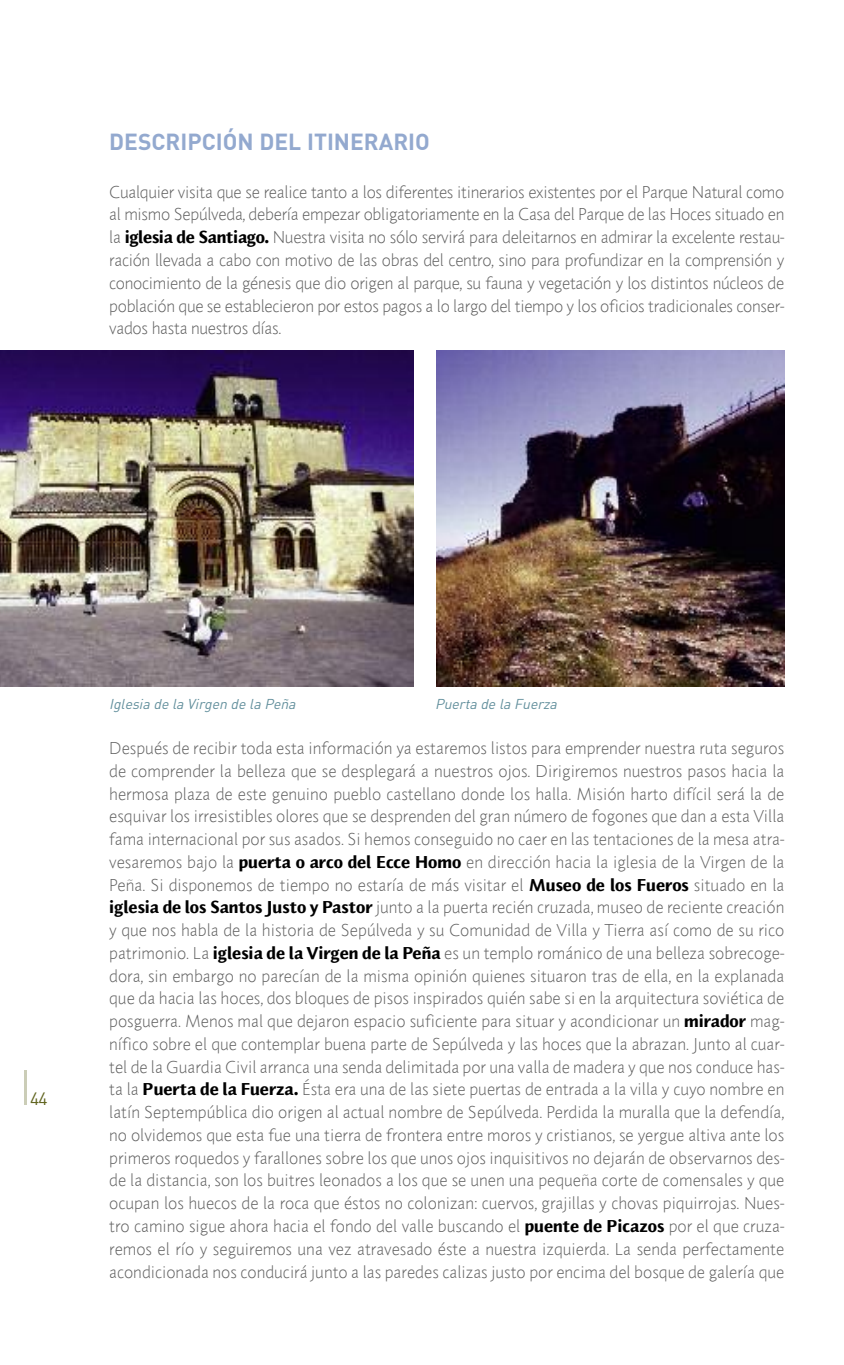
<style>
.page{position:relative;width:844px;height:1365px;background:#fff}
.page>*{position:absolute;margin:0;border:0;box-sizing:border-box;transform-origin:0 0}
.t1{font:700 22.75px "DIN";color:#93a9cf}
.t2{font:17.5px "DIN";color:#616520}
.t3{font:16.62px/22.8px "Pragma ND Light";letter-spacing:-.015em;color:#5f5f5f;text-align:justify}
.t4{font:italic 14px "DIN";color:#628f9c}
.s1{font-family:"Pragma ND Heavy";color:#000}
</style>
<div class="page">
<hr style="left:24px;top:1070px;width:3px;height:35px;background:#cbcdb7">
<img style="left:436px;top:351px;width:348px;height:335px">
<img style="left:0;top:350px;width:413px;height:336px">
<h1 class="t1" style="left:109px;top:127px;width:322px">DESCRIPCIÓN DEL ITINERARIO</h1>
<p class="t3" style="left:109px;top:182px;width:676px">cualquier visita que se realice tanto a los diferentes itinerarios existentes por el parque natural como al mismo sepúlveda, debería empezar obligatoriamente en la casa del parque de las hoces situado en la <span class="s1">iglesia de Santiago.</span> nuestra visita no sólo servirá para deleitarnos en admirar la excelente restau&shy;ración llevada a cabo con motivo de las obras del centro, sino para profundizar en la comprensión y conocimiento de la génesis que dio origen al parque, su fauna y vegetación y los distintos núcleos de población que se establecieron por estos pagos a lo largo del tiempo y los oficios tradicionales conser&shy;vados hasta nuestros días.</p>
<p class="t2" style="left:30px;top:1087px;width:19px">44</p>
<p class="t4" style="left:109px;top:695px;width:191px">Iglesia de la Virgen de la Peña</p>
<p class="t4" style="left:435px;top:695px;width:127px">Puerta de la Fuerza</p>
<p class="t3" style="left:109px;top:738px;width:676px">después de recibir toda esta información ya estaremos listos para emprender nuestra ruta seguros de comprender la belleza que se desplegará a nuestros ojos. dirigiremos nuestros pasos hacia la hermosa plaza de este genuino pueblo castellano donde los halla. misión harto difícil será la de esquivar los irresistibles olores que se desprenden del gran número de fogones que dan a esta villa fama internacional por sus asados. si hemos conseguido no caer en las tentaciones de la mesa atra&shy;vesaremos bajo la <span class="s1">puerta o arco del Ecce Homo</span> en dirección hacia la iglesia de la virgen de la peña. si disponemos de tiempo no estaría de más visitar el <span class="s1">Museo de los Fueros</span> situado en la <span class="s1">iglesia de los Santos Justo y Pastor</span> junto a la puerta recién cruzada, museo de reciente creación y que nos habla de la historia de sepúlveda y su comunidad de villa y tierra así como de su rico patrimonio. la <span class="s1">iglesia de la Virgen de la Peña</span> es un templo románico de una belleza sobrecoge&shy;dora, sin embargo no parecían de la misma opinión quienes situaron tras de ella, en la explanada que da hacia las hoces, dos bloques de pisos inspirados quién sabe si en la arquitectura soviética de posguerra. menos mal que dejaron espacio suficiente para situar y acondicionar un <span class="s1">mirador</span> mag&shy;nífico sobre el que contemplar buena parte de sepúlveda y las hoces que la abrazan. junto al cuar&shy;tel de la guardia civil arranca una senda delimitada por una valla de madera y que nos conduce has&shy;ta la <span class="s1">Puerta de la Fuerza.</span> Ésta era una de las siete puertas de entrada a la villa y cuyo nombre en latín septempública dio origen al actual nombre de sepúlveda. perdida la muralla que la defendía, no olvidemos que esta fue una tierra de frontera entre moros y cristianos, se yergue altiva ante los primeros roquedos y farallones sobre los que unos ojos inquisitivos no dejarán de observarnos des&shy;de la distancia, son los buitres leonados a los que se unen una pequeña corte de comensales y que ocupan los huecos de la roca que éstos no colonizan: cuervos, grajillas y chovas piquirrojas. nues&shy;tro camino sigue ahora hacia el fondo del valle buscando el <span class="s1">puente de Picazos</span> por el que cruza&shy;remos el río y seguiremos una vez atravesado éste a nuestra izquierda. la senda perfectamente acondicionada nos conducirá junto a las paredes calizas justo por encima del bosque de galería que</p>
</div>
